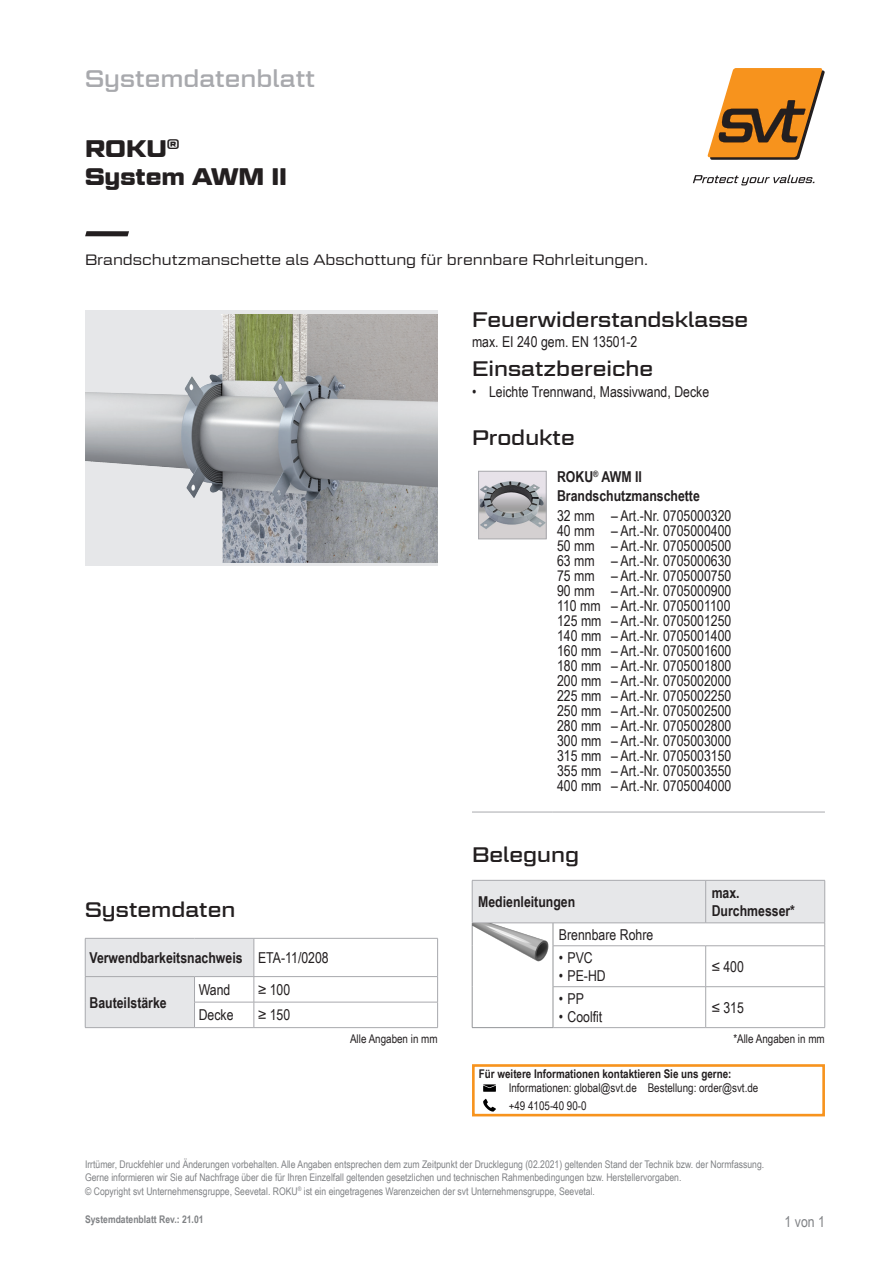
<style>
.page{position:relative;width:893px;height:1263px;background:#fff}
.page>*{position:absolute;margin:0;border:0;box-sizing:border-box;transform-origin:0 0}
.t1{font:24px "Geom Graphic";color:#a8a9ad}
.p___HL_System{font:700 24px/28.8px "Geom Graphic";color:#231f20}
.p___HL_Einsatzbereic{font:21px "Geom Graphic";color:#231f20}
.p___HL_Systemdaten{font:21px "Geom Graphic";color:#231f20}
.p___HL_Produkte{font:21px "Geom Graphic";color:#231f20}
.p___HL_Belegung{font:21px "Geom Graphic";color:#231f20}
.p___Prodeukt_text__Z{font:15px/15px "Arial Narrow";color:#231f20;text-align:justify}
.p___Tabelle_Kopf{font:700 15px/18px "Arial Narrow";color:#231f20}
.p___Kurzbeschreibung{font:300 15px "Geom Graphic";color:#231f20}
.p___Tabelle_text_lin{font:15px "Arial Narrow";color:#231f20}
.p___Produkt_heading{font:700 15px/19.5px "Arial Narrow";color:#231f20}
.p___svt_Fließtext{font:15px "Arial Narrow";color:#231f20}
.t2{font:15px "Arial Narrow";color:#808285}
.p___Sternchentext{font:12px/17.1px "Arial Narrow";color:#231f20}
.t3{font:700 12px "Arial Narrow";color:#231f20}
.t4{font:10.5px/13.6px "Arial Narrow";color:#808285}
.t5{font:700 10.5px "Arial Narrow";color:#808285}
</style>
<div class="page">
<svg style="left:85px;top:939px;width:353px;height:89px"></svg>
<hr style="left:194px;top:1027px;width:60px;height:1px;background:#a8a9ad">
<hr style="left:254px;top:1027px;width:184px;height:1px;background:#a8a9ad">
<hr style="left:85px;top:938px;width:109px;height:1px;background:#a8a9ad">
<hr style="left:85px;top:938px;width:1px;height:38px;background:#a8a9ad">
<hr style="left:194px;top:938px;width:60px;height:1px;background:#a8a9ad">
<hr style="left:85px;top:976px;width:109px;height:1px;background:#a8a9ad">
<hr style="left:194px;top:976px;width:60px;height:1px;background:#a8a9ad">
<hr style="left:254px;top:938px;width:184px;height:1px;background:#a8a9ad">
<hr style="left:254px;top:938px;width:1px;height:38px;background:#a8a9ad">
<hr style="left:437px;top:938px;width:1px;height:38px;background:#a8a9ad">
<hr style="left:254px;top:976px;width:184px;height:1px;background:#a8a9ad">
<div style="left:85px;top:311px;width:353px;height:255px;background:#e6e7e9"></div>
<img style="left:85px;top:314px;width:353px;height:249px">
<hr style="left:553px;top:812px;width:272px;height:1px;background:#a8a9ad">
<hr style="left:472px;top:812px;width:81px;height:1px;background:#a8a9ad">
<img style="left:480px;top:473px;width:64px;height:64px">
<div style="left:478px;top:471px;width:68px;height:68px;border:1px solid #a8a9ad"></div>
<svg style="left:472px;top:881px;width:353px;height:148px"></svg>
<hr style="left:553px;top:945px;width:153px;height:1px;background:#a8a9ad">
<hr style="left:706px;top:945px;width:119px;height:1px;background:#a8a9ad">
<hr style="left:472px;top:880px;width:81px;height:1px;background:#a8a9ad">
<hr style="left:472px;top:880px;width:1px;height:43px;background:#a8a9ad">
<hr style="left:553px;top:880px;width:153px;height:1px;background:#a8a9ad">
<hr style="left:706px;top:880px;width:119px;height:1px;background:#a8a9ad">
<hr style="left:824px;top:880px;width:1px;height:43px;background:#a8a9ad">
<hr style="left:472px;top:922px;width:81px;height:1px;background:#a8a9ad">
<hr style="left:553px;top:922px;width:153px;height:1px;background:#a8a9ad">
<hr style="left:706px;top:922px;width:119px;height:1px;background:#a8a9ad">
<img style="left:472px;top:923px;width:77px;height:38px">
<svg style="left:707px;top:68px;width:118px;height:92px"></svg>
<svg style="left:693px;top:175px;width:122px;height:10px"></svg>
<svg style="left:85px;top:231px;width:44px;height:5px"></svg>
<svg style="left:483px;top:1084px;width:13px;height:8px"></svg>
<svg style="left:483px;top:1099px;width:13px;height:12px"></svg>
<div style="left:472px;top:1064px;width:353px;height:52px;border:3px solid #f7931d"></div>
<h1 class="t1" style="left:85px;top:63px;width:232px">Systemdatenblatt</h1>
<p class="p___HL_System" style="left:85px;top:134px;width:204px">ROKU<sup>®<br></sup>System AWM II</p>
<p class="p___Kurzbeschreibung" style="left:85px;top:251px;width:565px">Brandschutzmanschette als Abschottung für brennbare Rohrleitungen.</p>
<p class="p___HL_Einsatzbereic" style="left:472px;top:307px;width:278px">Feuerwiderstandsklasse</p>
<p class="p___svt_Fließtext" style="left:472px;top:331px;width:167px">max. EI 240 gem. EN 13501-2</p>
<p class="p___HL_Einsatzbereic" style="left:472px;top:356px;width:183px">Einsatzbereiche</p>
<p class="p___Prodeukt_text__Z" style="left:472px;top:383px;width:239px">• Leichte Trennwand, Massivwand, Decke</p>
<p class="p___HL_Systemdaten" style="left:85px;top:897px;width:152px">Systemdaten</p>
<p class="p___Tabelle_Kopf" style="left:89px;top:948px;width:155px">Verwendbarkeitsnachweis</p>
<p class="p___Tabelle_text_lin" style="left:258px;top:947px;width:72px">ETA-11/0208</p>
<p class="p___Tabelle_Kopf" style="left:89px;top:992px;width:79px">Bauteilstärke</p>
<p class="p___Tabelle_text_lin" style="left:199px;top:978px;width:33px">Wand</p>
<p class="p___Tabelle_text_lin" style="left:258px;top:978px;width:34px">≥ 100</p>
<p class="p___Tabelle_text_lin" style="left:199px;top:1004px;width:36px">Decke</p>
<p class="p___Tabelle_text_lin" style="left:258px;top:1004px;width:34px">≥ 150</p>
<p class="p___Sternchentext" style="left:350px;top:1029px;width:89px">Alle Angaben in mm</p>
<p class="p___HL_Produkte" style="left:472px;top:424px;width:104px">Produkte</p>
<p class="p___Produkt_heading" style="left:557px;top:466px;width:144px">ROKU<sup>®</sup> AWM II<br>Brandschutzmanschette</p>
<p class="p___Prodeukt_text__Z" style="left:557px;top:507px;width:176px">32 mm – Art.-Nr. 0705000320<br>40 mm – Art.-Nr. 0705000400<br>50 mm – Art.-Nr. 0705000500<br>63 mm – Art.-Nr. 0705000630<br>75 mm – Art.-Nr. 0705000750<br>90 mm – Art.-Nr. 0705000900<br>110 mm – Art.-Nr. 0705001100<br>125 mm – Art.-Nr. 0705001250<br>140 mm – Art.-Nr. 0705001400<br>160 mm – Art.-Nr. 0705001600<br>180 mm – Art.-Nr. 0705001800<br>200 mm – Art.-Nr. 0705002000<br>225 mm – Art.-Nr. 0705002250<br>250 mm – Art.-Nr. 0705002500<br>280 mm – Art.-Nr. 0705002800<br>300 mm – Art.-Nr. 0705003000<br>315 mm – Art.-Nr. 0705003150<br>355 mm – Art.-Nr. 0705003550<br>400 mm – Art.-Nr. 0705004000</p>
<p class="p___HL_Belegung" style="left:472px;top:842px;width:108px">Belegung</p>
<p class="p___Tabelle_Kopf" style="left:478px;top:892px;width:99px">Medienleitungen</p>
<p class="p___Tabelle_Kopf" style="left:712px;top:883px;width:85px">max.<br>Durchmesser*</p>
<p class="p___Tabelle_text_lin" style="left:559px;top:923px;width:96px">Brennbare Rohre</p>
<p class="p___Prodeukt_text__Z" style="left:559px;top:949px;width:35px">• PVC</p>
<p class="p___Prodeukt_text__Z" style="left:559px;top:967px;width:48px">• PE-HD</p>
<p class="p___Tabelle_text_lin" style="left:712px;top:955px;width:34px">≤ 400</p>
<p class="p___Prodeukt_text__Z" style="left:559px;top:990px;width:26px">• PP</p>
<p class="p___Prodeukt_text__Z" style="left:559px;top:1008px;width:45px">• Coolfit</p>
<p class="p___Tabelle_text_lin" style="left:712px;top:996px;width:34px">≤ 315</p>
<p class="p___Sternchentext" style="left:733px;top:1029px;width:93px">*Alle Angaben in mm</p>
<p class="t3" style="left:479px;top:1064px;width:254px">Für weitere Informationen kontaktieren Sie uns gerne:</p>
<p class="p___Sternchentext" style="left:509px;top:1079px;width:251px">Informationen: global@svt.de Bestellung: order@svt.de +49 4105-40 90-0</p>
<p class="t4" style="left:85px;top:1157px;width:681px">Irrtümer, Druckfehler und Änderungen vorbehalten. Alle Angaben entsprechen dem zum Zeitpunkt der Drucklegung (02.2021) geltenden Stand der Technik bzw. der Normfassung.<br>Gerne informieren wir Sie auf Nachfrage über die für Ihren Einzelfall geltenden gesetzlichen und technischen Rahmenbedingungen bzw. Herstellervorgaben.<br>© Copyright svt Unternehmensgruppe, Seevetal. ROKU<sup>®</sup> ist ein eingetragenes Warenzeichen der svt Unternehmensgruppe, Seevetal.</p>
<p class="t5" style="left:85px;top:1212px;width:120px">Systemdatenblatt Rev.: 21.01</p>
<p class="t2" style="left:785px;top:1210px;width:42px">1 von 1</p>
</div>
